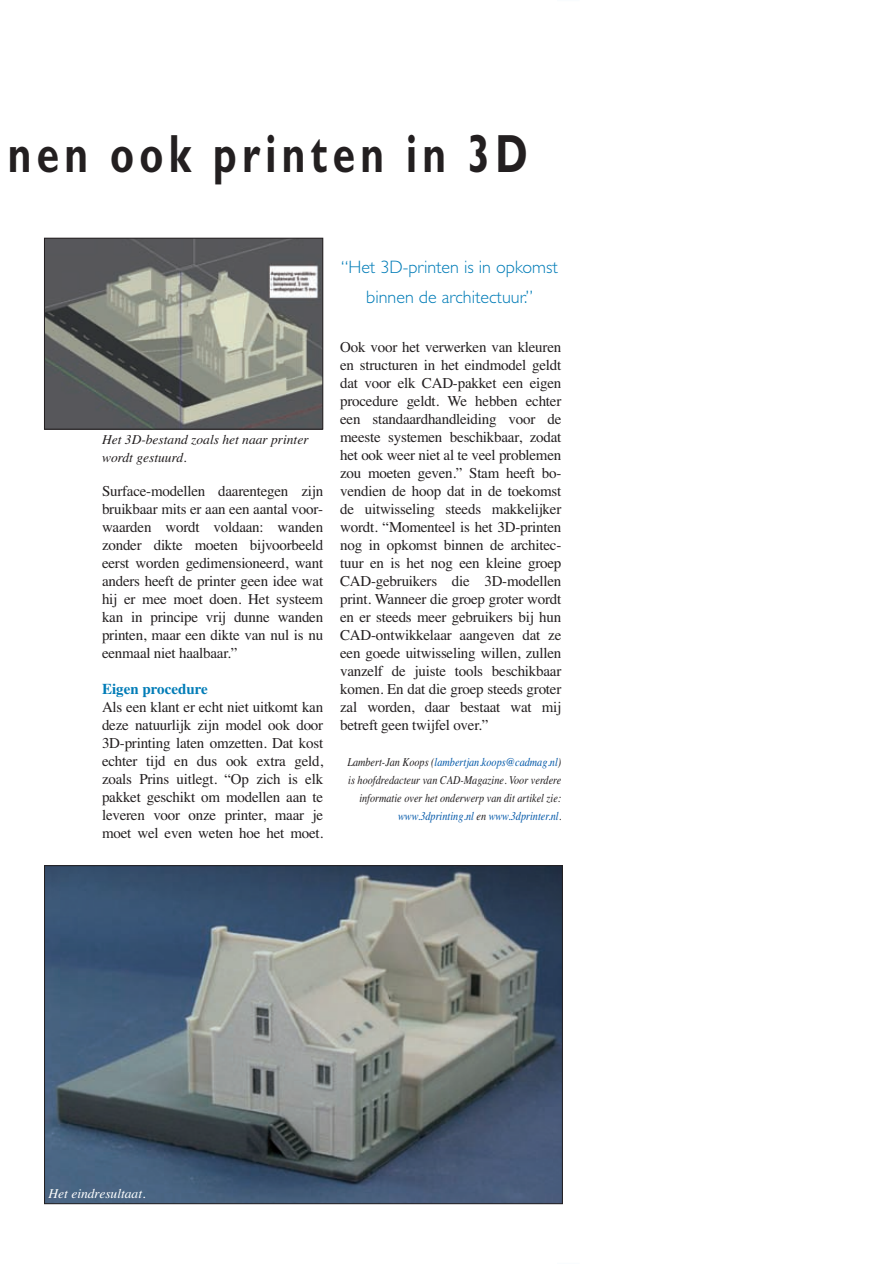
<style>
.page{position:relative;width:893px;height:1264px;background:#fff}
.page>*{position:absolute;margin:0;border:0;box-sizing:border-box;transform-origin:0 0}
.t1{font:700 54px "Gill Sans";letter-spacing:.13em;color:#231f20;scale:.75 1}
.t2{font:300 18px/30px "Gill Sans";color:#007cb7;text-align:center}
.t3{font:15px/18px "Times";letter-spacing:-.015em;color:#231f20;text-align:justify}
.t4{font:700 15px "Times";color:#007cb7}
.t5{font:italic 13.5px/18px "Times";color:#231f20}
.t6{font:italic 13.5px "Times";color:#fff}
.t7{font:italic 12px/18px "Times";color:#231f20;text-align:right;scale:.85 1}
.s1{color:#0157a8}
</style>
<div class="page">
<img style="left:483px;top:867px;width:78px;height:335px">
<hr style="left:557px;top:1262px;width:22px;height:2px;background:#f9fcfe">
<svg style="left:44px;top:237px;width:439px;height:968px"></svg>
<h1 class="t1" style="left:8px;top:135px;width:695px">nen ook printen in 3D</h1>
<p class="t5" style="left:102px;top:432px;width:208px">Het 3D-bestand zoals het naar printer wordt gestuurd.</p>
<p class="t3" style="left:102px;top:484px;width:223px">Surface-modellen daarentegen zijn bruikbaar mits er aan een aantal voor&shy;waarden wordt voldaan: wanden zonder dikte moeten bijvoorbeeld eerst worden gedimensioneerd, want anders heeft de printer geen idee wat hij er mee moet doen. Het systeem kan in principe vrij dunne wanden printen, maar een dikte van nul is nu eenmaal niet haalbaar.”</p>
<p class="t4" style="left:102px;top:684px;width:107px">Eigen procedure</p>
<p class="t3" style="left:102px;top:700px;width:223px">Als een klant er echt niet uitkomt kan deze natuurlijk zijn model ook door 3D-printing laten omzetten. Dat kost echter tijd en dus ook extra geld, zoals Prins uitlegt. “Op zich is elk pakket geschikt om modellen aan te leveren voor onze printer, maar je moet wel even weten hoe het moet.</p>
<p class="t2" style="left:341px;top:254px;width:218px">“Het 3D-printen is in opkomst binnen de architectuur.”</p>
<p class="t3" style="left:340px;top:340px;width:223px">Ook voor het verwerken van kleuren en structuren in het eindmodel geldt dat voor elk CAD-pakket een eigen procedure geldt. We hebben echter een standaardhandleiding voor de meeste systemen beschikbaar, zodat het ook weer niet al te veel problemen zou moeten geven.” Stam heeft bo&shy;vendien de hoop dat in de toekomst de uitwisseling steeds makkelijker wordt. “Momenteel is het 3D-printen nog in opkomst binnen de architec&shy;tuur en is het nog een kleine groep CAD-gebruikers die 3D-modellen print. Wanneer die groep groter wordt en er steeds meer gebruikers bij hun CAD-ontwikkelaar aangeven dat ze een goede uitwisseling willen, zullen vanzelf de juiste tools beschikbaar komen. En dat die groep steeds groter zal worden, daar bestaat wat mij betreft geen twijfel over.”</p>
<p class="t7" style="left:347px;top:754px;width:253px">Lambert-Jan Koops (<span class="s1">lambertjan.koops@cadmag.nl</span>) is hoofdredacteur van CAD-Magazine. Voor verdere informatie over het onderwerp van dit artikel zie: <span class="s1">www.3dprinting.nl</span> en <span class="s1">www.3dprinter.nl</span>.</p>
<p class="t6" style="left:48px;top:1188px;width:98px">Het eindresultaat.</p>
</div>
